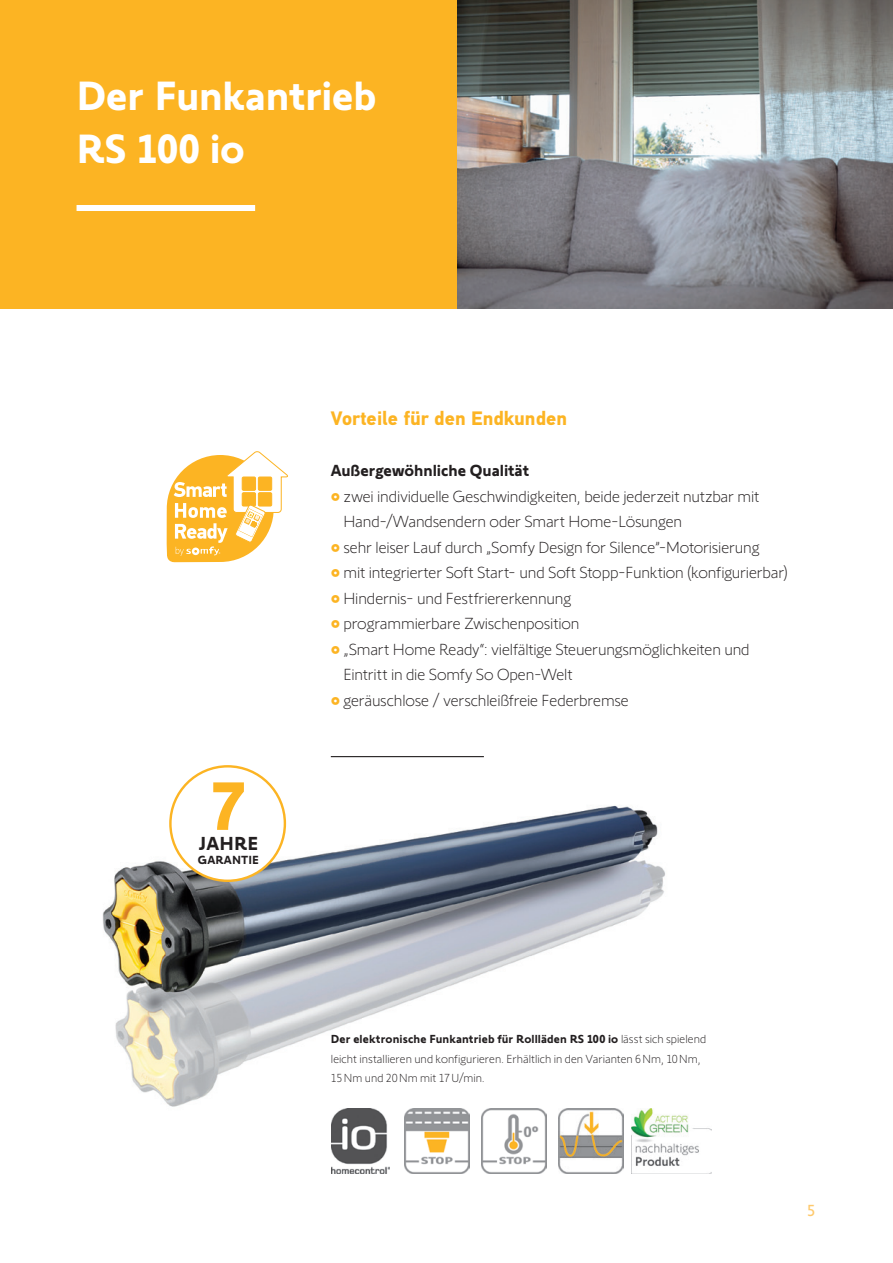
<style>
.page{position:relative;width:893px;height:1263px;background:#fff}
.page>*{position:absolute;margin:0;border:0;box-sizing:border-box;transform-origin:0 0}
.t1{font:700 70.2px "Somfy Sans";color:#fcb423}
.t2{font:700 42px/52.5px "Somfy Sans";letter-spacing:-.01em;color:#fff}
.t3{font:700 19.5px "PF Din Text Pro";color:#fcb423}
.t4{font:700 19.35px "Somfy Sans";letter-spacing:.01em;color:#231f20}
.t5{font:300 16.5px/25.5px "Somfy Sans";letter-spacing:-.015em;color:#231f20}
.t6{font:700 16.5px "Somfy Sans";letter-spacing:-.005em;color:#231f20}
.t7{font:16.5px "Somfy Sans";color:#fec96c}
.t8{font:700 12.15px "Somfy Sans";letter-spacing:.01em;color:#231f20}
.t9{font:300 12px/19.5px "Somfy Sans";color:#231f20}
.s1{color:#fcb423}
.s2{font-weight:700}
</style>
<div class="page">
<img style="left:102px;top:793px;width:563px;height:325px">
<img style="left:103px;top:806px;width:554px;height:186px">
<div style="left:0;top:0;width:479px;height:308px;background:#fcb423"></div>
<div style="left:170px;top:766px;width:115px;height:115px;background:#fff;border-radius:50%"></div>
<div style="left:169px;top:765px;width:117px;height:117px;border:2px solid #fcb423;border-radius:50%"></div>
<img style="left:458px;top:0;width:435px;height:308px">
<svg style="left:166px;top:451px;width:122px;height:112px"></svg>
<div style="left:77px;top:205px;width:178px;height:6px;background:#fff"></div>
<hr style="left:331px;top:756px;width:153px;height:1px;background:#231f20">
<img style="left:559px;top:1109px;width:65px;height:65px">
<img style="left:482px;top:1109px;width:65px;height:65px">
<img style="left:405px;top:1109px;width:65px;height:65px">
<img style="left:331px;top:1109px;width:58px;height:65px">
<img style="left:631px;top:1109px;width:80px;height:65px">
<h2 class="t2" style="left:77px;top:65px;width:301px">Der Funkantrieb<br>RS 100 io</h2>
<h1 class="t1" style="left:211px;top:749px;width:37px">7</h1>
<p class="t4" style="left:199px;top:828px;width:61px">JAHRE</p>
<p class="t8" style="left:198px;top:850px;width:63px">GARANTIE</p>
<p class="t3" style="left:331px;top:406px;width:238px">Vorteile für den Endkunden</p>
<p class="t6" style="left:331px;top:457px;width:200px">Außergewöhnliche Qualität</p>
<p class="t5" style="left:343px;top:482px;width:418px;text-indent:-13px"><span class="s1">•</span> zwei individuelle Geschwindigkeiten, beide jederzeit nutzbar mit<br>Hand-/Wandsendern oder Smart Home-Lösungen</p>
<p class="t5" style="left:331px;top:533px;width:430px"><span class="s1">•</span> sehr leiser Lauf durch „Somfy Design for Silence”-Motorisierung</p>
<p class="t5" style="left:331px;top:558px;width:459px"><span class="s1">•</span> mit integrierter Soft Start- und Soft Stopp-Funktion (konfigurierbar)</p>
<p class="t5" style="left:331px;top:584px;width:242px"><span class="s1">•</span> Hindernis- und Festfriererkennung</p>
<p class="t5" style="left:331px;top:609px;width:250px"><span class="s1">•</span> programmierbare Zwischenposition</p>
<p class="t5" style="left:343px;top:635px;width:408px;text-indent:-13px"><span class="s1">•</span> „Smart Home Ready“: vielfältige Steuerungsmöglichkeiten und<br>Eintritt in die Somfy So Open-Welt</p>
<p class="t5" style="left:331px;top:686px;width:300px"><span class="s1">•</span> geräuschlose / verschleißfreie Federbremse</p>
<p class="t9" style="left:331px;top:1028px;width:377px"><span class="s2">Der elektronische Funkantrieb für Rollläden RS 100 io</span> lässt sich spielend leicht installieren und konfigurieren. Erhältlich in den Varianten 6 Nm, 10 Nm,<br>15 Nm und 20 Nm mit 17 U/min.</p>
<p class="t7" style="left:807px;top:1197px;width:10px">5</p>
</div>
